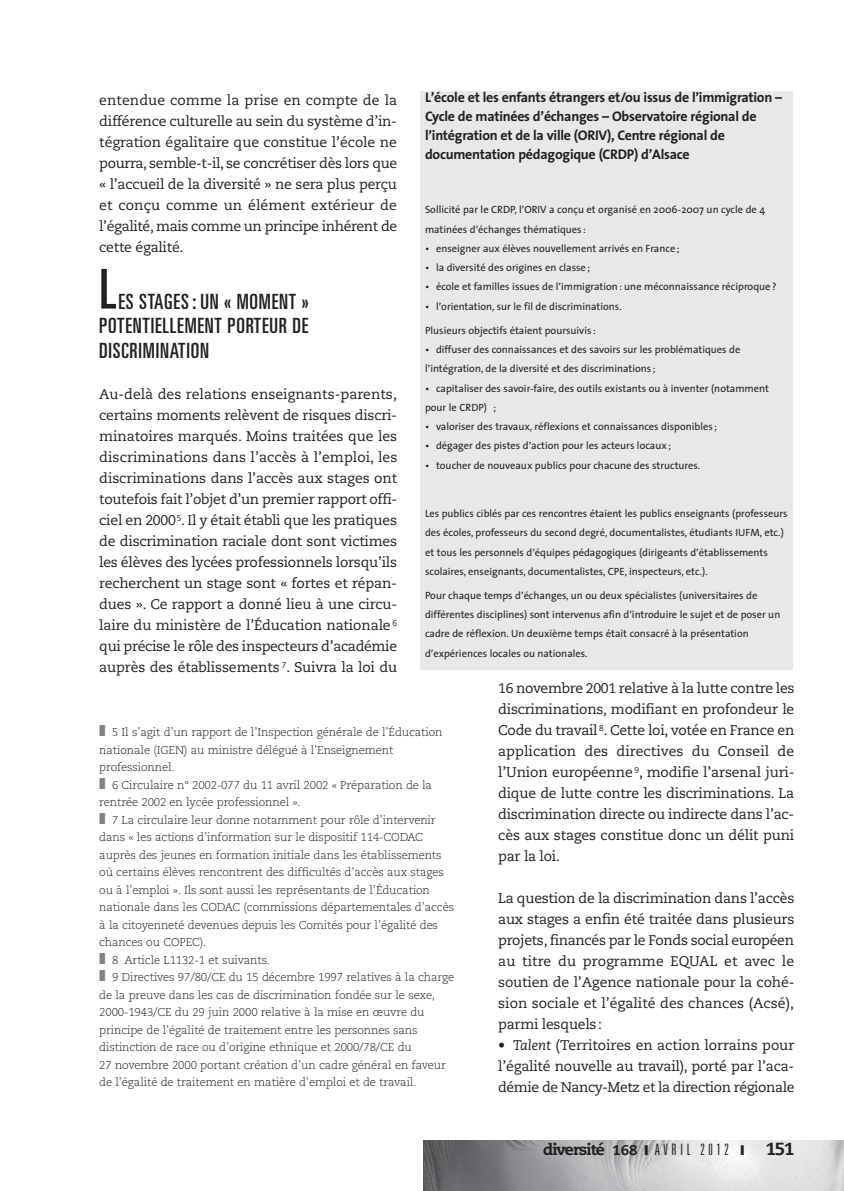
<style>
.page{position:relative;width:844px;height:1191px;background:#fff}
.page>*{position:absolute;margin:0;border:0;box-sizing:border-box;transform-origin:0 0}
.t1{font:ultra-condensed 54.95px "Univers";color:#231f20}
.t2{font:ultra-condensed 21px/24.5px "Univers";letter-spacing:.035em;color:#231f20;text-align:justify}
.t3{font:800 15.75px "Caecilia";letter-spacing:-.055em;color:#231f20}
.t4{font:14px/21px "Caecilia";letter-spacing:-.015em;color:#231f20;text-align:justify}
.t5{font:700 14px/19.2px "Thesis Sans";letter-spacing:-.02em;color:#231f20}
.t6{font:300 11.38px/17.5px "Caecilia";letter-spacing:-.01em;color:#231f20}
.t7{font:10.5px/19.2px "Thesis Sans";color:#231f20}
.s1{color:#808285}
.s2{font-style:italic}
.s3{font-size:14px}
.s4{font-family:"Univers";font-weight:300;font-stretch:ultra-condensed}
.s5{font-size:17.5px}
</style>
<div class="page">
<img style="left:423px;top:1140px;width:420px;height:51px">
<div style="left:420px;top:91px;width:372px;height:579px;background:#e7e8e8"></div>
<p class="t4" style="left:99px;top:91px;width:299px">entendue comme la prise en compte de la différence culturelle au sein du système d’in&shy;tégration égalitaire que constitue l’école ne pourra, semble-t-il, se concrétiser dès lors que « l’accueil de la diversité » ne sera plus perçu et conçu comme un élément extérieur de l’égalité, mais comme un principe inhérent de cette égalité.</p>
<h1 class="t1" style="left:99px;top:269px;width:19px">L</h1>
<h2 class="t2" style="left:99px;top:291px;width:211px;text-indent:19px">ES STAGES : UN « MOMENT » POTENTIELLEMENT PORTEUR DE DISCRIMINATION</h2>
<p class="t4" style="left:99px;top:385px;width:299px">Au-delà des relations enseignants-parents, certains moments relèvent de risques discri&shy;minatoires marqués. Moins traitées que les discriminations dans l’accès à l’emploi, les discriminations dans l’accès aux stages ont toutefois fait l’objet d’un premier rapport offi&shy;ciel en 2000<sup>5</sup>. Il y était établi que les pratiques de discrimination raciale dont sont victimes les élèves des lycées professionnels lorsqu’ils recherchent un stage sont « fortes et répan&shy;dues ». Ce rapport a donné lieu à une circu&shy;laire du ministère de l’Éducation nationale <sup>6 </sup>qui précise le rôle des inspecteurs d’académie auprès des établissements <sup>7</sup>. Suivra la loi du</p>
<p class="t5" style="left:425px;top:88px;width:358px">L’école et les enfants étrangers et/ou issus de l’immigration – Cycle de matinées d’échanges – Observatoire régional de l’intégration et de la ville (ORIV), Centre régional de documentation pédagogique (CRDP) d’Alsace</p>
<p class="t7" style="left:425px;top:201px;width:341px">Sollicité par le CRDP, l’ORIV a conçu et organisé en 2006-2007 un cycle de 4 matinées d’échanges thématiques :</p>
<p class="t7" style="left:425px;top:240px;width:256px">• enseigner aux élèves nouvellement arrivés en France ;</p>
<p class="t7" style="left:425px;top:259px;width:167px">• la diversité des origines en classe ;</p>
<p class="t7" style="left:425px;top:278px;width:353px">• école et familles issues de l’immigration : une méconnaissance réciproque ?</p>
<p class="t7" style="left:425px;top:297px;width:198px">• l’orientation, sur le fil de discriminations.</p>
<p class="t7" style="left:425px;top:322px;width:172px">Plusieurs objectifs étaient poursuivis :</p>
<p class="t7" style="left:425px;top:341px;width:317px">• diffuser des connaissances et des savoirs sur les problématiques de l’intégration, de la diversité et des discriminations ;</p>
<p class="t7" style="left:425px;top:379px;width:345px">• capitaliser des savoir-faire, des outils existants ou à inventer (notamment pour le CRDP) ;</p>
<p class="t7" style="left:425px;top:418px;width:293px">• valoriser des travaux, réflexions et connaissances disponibles ;</p>
<p class="t7" style="left:425px;top:437px;width:247px">• dégager des pistes d’action pour les acteurs locaux ;</p>
<p class="t7" style="left:425px;top:456px;width:277px">• toucher de nouveaux publics pour chacune des structures.</p>
<p class="t7" style="left:425px;top:505px;width:364px">Les publics ciblés par ces rencontres étaient les publics enseignants (professeurs des écoles, professeurs du second degré, documentalistes, étudiants IUFM, etc.) et tous les personnels d’équipes pédagogiques (dirigeants d’établissements scolaires, enseignants, documentalistes, CPE, inspecteurs, etc.).</p>
<p class="t7" style="left:425px;top:587px;width:356px">Pour chaque temps d’échanges, un ou deux spécialistes (universitaires de différentes disciplines) sont intervenus afin d’introduire le sujet et de poser un cadre de réflexion. Un deuxième temps était consacré à la présentation d’expériences locales ou nationales.</p>
<p class="t6" style="left:99px;top:724px;width:356px"><span class="s1">❚</span> 5 Il s’agit d’un rapport de l’Inspection générale de l’Éducation nationale (IGEN) au ministre délégué à l’Enseignement professionnel.<br><span class="s1">❚</span> 6 Circulaire n° 2002-077 du 11 avril 2002 « Préparation de la rentrée 2002 en lycée professionnel ».<br><span class="s1">❚</span> 7 La circulaire leur donne notamment pour rôle d’intervenir dans « les actions d’information sur le dispositif 114-CODAC auprès des jeunes en formation initiale dans les établissements où certains élèves rencontrent des difficultés d’accès aux stages ou à l’emploi ». Ils sont aussi les représentants de l’Éducation nationale dans les CODAC (commissions départementales d’accès à la citoyenneté devenues depuis les Comités pour l’égalité des chances ou COPEC).<br><span class="s1">❚</span> 8 Article L1132-1 et suivants.<br><span class="s1">❚</span> 9 Directives 97/80/CE du 15 décembre 1997 relatives à la charge de la preuve dans les cas de discrimination fondée sur le sexe, 2000-1943/CE du 29 juin 2000 relative à la mise en œuvre du principe de l’égalité de traitement entre les personnes sans distinction de race ou d’origine ethnique et 2000/78/CE du<br>27 novembre 2000 portant création d’un cadre général en faveur de l’égalité de traitement en matière d’emploi et de travail.</p>
<p class="t4" style="left:498px;top:679px;width:298px">16 novembre 2001 relative à la lutte contre les discriminations, modifiant en profondeur le Code du travail <sup>8</sup>. Cette loi, votée en France en application des directives du Conseil de l’Union européenne <sup>9</sup>, modifie l’arsenal juri&shy;dique de lutte contre les discriminations. La discrimination directe ou indirecte dans l’ac&shy;cès aux stages constitue donc un délit puni par la loi.</p>
<p class="t4" style="left:498px;top:889px;width:297px">La question de la discrimination dans l’accès aux stages a enfin été traitée dans plusieurs projets, financés par le Fonds social européen au titre du programme EQUAL et avec le soutien de l’Agence nationale pour la cohé&shy;sion sociale et l’égalité des chances (Acsé), parmi lesquels:</p>
<p class="t4" style="left:498px;top:1036px;width:297px">• <span class="s2">Talent</span> (Territoires en action lorrains pour l’égalité nouvelle au travail), porté par l’aca&shy;démie de Nancy-Metz et la direction régionale</p>
<p class="t3" style="left:543px;top:1143px;width:252px">diversité <span class="s3">168</span> ❙ <span class="s4">AVRIL 2012</span> ❙ <span class="s5">151</span></p>
</div>
